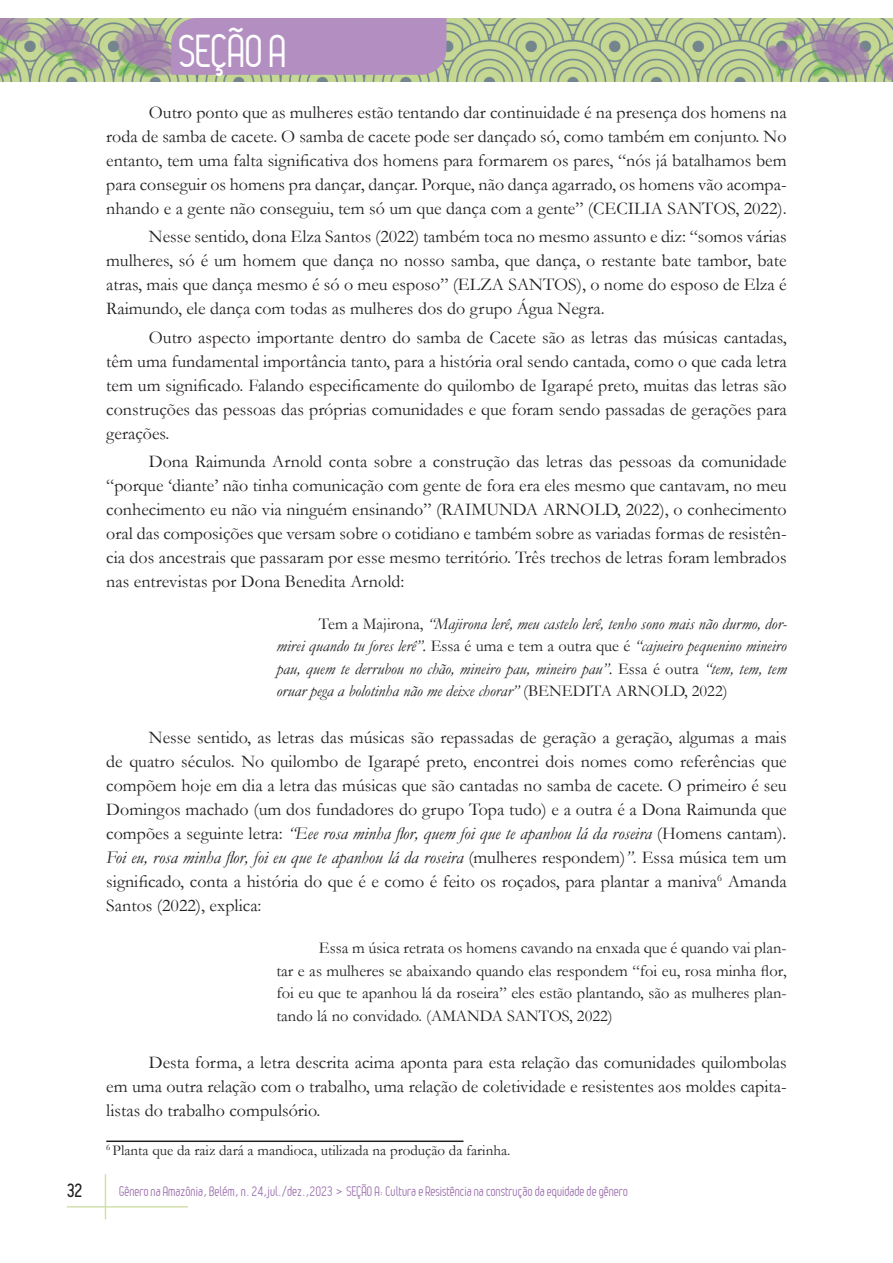
<style>
.page{position:relative;width:893px;height:1263px;background:#fff}
.page>*{position:absolute;margin:0;border:0;box-sizing:border-box;transform-origin:0 0}
.t1{font:45px "Leger";letter-spacing:-.01em;color:#fff}
.Texto{font:18px/24px "Garamond";color:#231f20;text-align:justify}
.t2{font:700 18px "Leger";color:#231f20}
.Citação{font:italic 16.5px/22.5px "Garamond";color:#231f20;text-align:justify}
.Citação-2{font:16.5px/22.5px "Garamond";color:#231f20;text-align:justify}
.Nota_rodapé{font:15px "Garamond";color:#231f20}
.t3{font:13.5px "Leger";color:#9f73af}
.s1{font-style:normal}
.s2{font-style:italic}
</style>
<div class="page">
<hr style="left:105px;top:1174px;width:1px;height:45px;background:#d2e0ac">
<hr style="left:67px;top:1206px;width:121px;height:1px;background:#d2e0ac">
<img style="left:0;top:18px;width:893px;height:64px">
<div style="left:171px;top:18px;width:275px;height:57px;background:#b28fc0"></div>
<hr style="left:106px;top:1140px;width:357px;height:2px;background:#231f20">
<h1 class="t1" style="left:179px;top:26px;width:110px">SEÇÃO A</h1>
<p class="Texto" style="left:106px;top:100px;width:682px;text-indent:43px">Outro ponto que as mulheres estão tentando dar continuidade é na presença dos homens na roda de samba de cacete. O samba de cacete pode ser dançado só, como também em conjunto. No entanto, tem uma falta significativa dos homens para formarem os pares, “nós já batalhamos bem para conseguir os homens pra dançar, dançar. Porque, não dança agarrado, os homens vão acompa&shy;nhando e a gente não conseguiu, tem só um que dança com a gente” (CECILIA SANTOS, 2022).</p>
<p class="Texto" style="left:106px;top:224px;width:682px;text-indent:43px">Nesse sentido, dona Elza Santos (2022) também toca no mesmo assunto e diz: “somos várias mulheres, só é um homem que dança no nosso samba, que dança, o restante bate tambor, bate atras, mais que dança mesmo é só o meu esposo” (ELZA SANTOS), o nome do esposo de Elza é Raimundo, ele dança com todas as mulheres dos do grupo Água Negra.</p>
<p class="Texto" style="left:106px;top:324px;width:682px;text-indent:43px">Outro aspecto importante dentro do samba de Cacete são as letras das músicas cantadas, têm uma fundamental importância tanto, para a história oral sendo cantada, como o que cada letra tem um significado. Falando especificamente do quilombo de Igarapé preto, muitas das letras são construções das pessoas das próprias comunidades e que foram sendo passadas de gerações para gerações.</p>
<p class="Texto" style="left:106px;top:449px;width:682px;text-indent:43px">Dona Raimunda Arnold conta sobre a construção das letras das pessoas da comunidade “porque ‘diante’ não tinha comunicação com gente de fora era eles mesmo que cantavam, no meu conhecimento eu não via ninguém ensinando” (RAIMUNDA ARNOLD, 2022), o conhecimento oral das composições que versam sobre o cotidiano e também sobre as variadas formas de resistên&shy;cia dos ancestrais que passaram por esse mesmo território. Três trechos de letras foram lembrados nas entrevistas por Dona Benedita Arnold:</p>
<p class="Citação" style="left:276px;top:612px;width:512px;text-indent:43px"><span class="s1">Tem a Majirona,</span> “Majirona lerê, meu castelo lerê, tenho sono mais não durmo, dor&shy;mirei quando tu fores lerê”. <span class="s1">Essa é uma e tem a outra que é</span> “cajueiro pequenino mineiro pau, quem te derrubou no chão, mineiro pau, mineiro pau”. <span class="s1">Essa é outra</span> “tem, tem, tem oruar pega a bolotinha não me deixe chorar” <span class="s1">(BENEDITA ARNOLD, 2022)</span></p>
<p class="Texto" style="left:106px;top:725px;width:682px;text-indent:43px">Nesse sentido, as letras das músicas são repassadas de geração a geração, algumas a mais de quatro séculos. No quilombo de Igarapé preto, encontrei dois nomes como referências que compõem hoje em dia a letra das músicas que são cantadas no samba de cacete. O primeiro é seu Domingos machado (um dos fundadores do grupo Topa tudo) e a outra é a Dona Raimunda que compões a seguinte letra: <span class="s2">“Eee rosa minha flor, quem foi que te apanhou lá da roseira</span> (Homens cantam)<span class="s2">.<br>Foi eu, rosa minha flor, foi eu que te apanhou lá da roseira</span> (mulheres respondem)<span class="s2">”</span>. Essa música tem um significado, conta a história do que é e como é feito os roçados, para plantar a maniva<sup>6</sup> Amanda Santos (2022), explica:</p>
<p class="Citação-2" style="left:276px;top:936px;width:512px;text-indent:43px">Essa m úsica retrata os homens cavando na enxada que é quando vai plan&shy;tar e as mulheres se abaixando quando elas respondem “foi eu, rosa minha flor, foi eu que te apanhou lá da roseira” eles estão plantando, são as mulheres plan&shy;tando lá no convidado. (AMANDA SANTOS, 2022)</p>
<p class="Texto" style="left:106px;top:1050px;width:682px;text-indent:43px">Desta forma, a letra descrita acima aponta para esta relação das comunidades quilombolas em uma outra relação com o trabalho, uma relação de coletividade e resistentes aos moldes capita&shy;listas do trabalho compulsório.</p>
<p class="Nota_rodapé" style="left:106px;top:1140px;width:406px"><sup>6</sup> Planta que da raiz dará a mandioca, utilizada na produção da farinha.</p>
<p class="t2" style="left:67px;top:1180px;width:17px">32</p>
<p class="t3" style="left:119px;top:1183px;width:510px">Gênero na Amazônia, Belém, n. 24,jul./dez.,2023 &gt; SEÇÃO A: Cultura e Resistência na construção da equidade de gênero</p>
</div>
